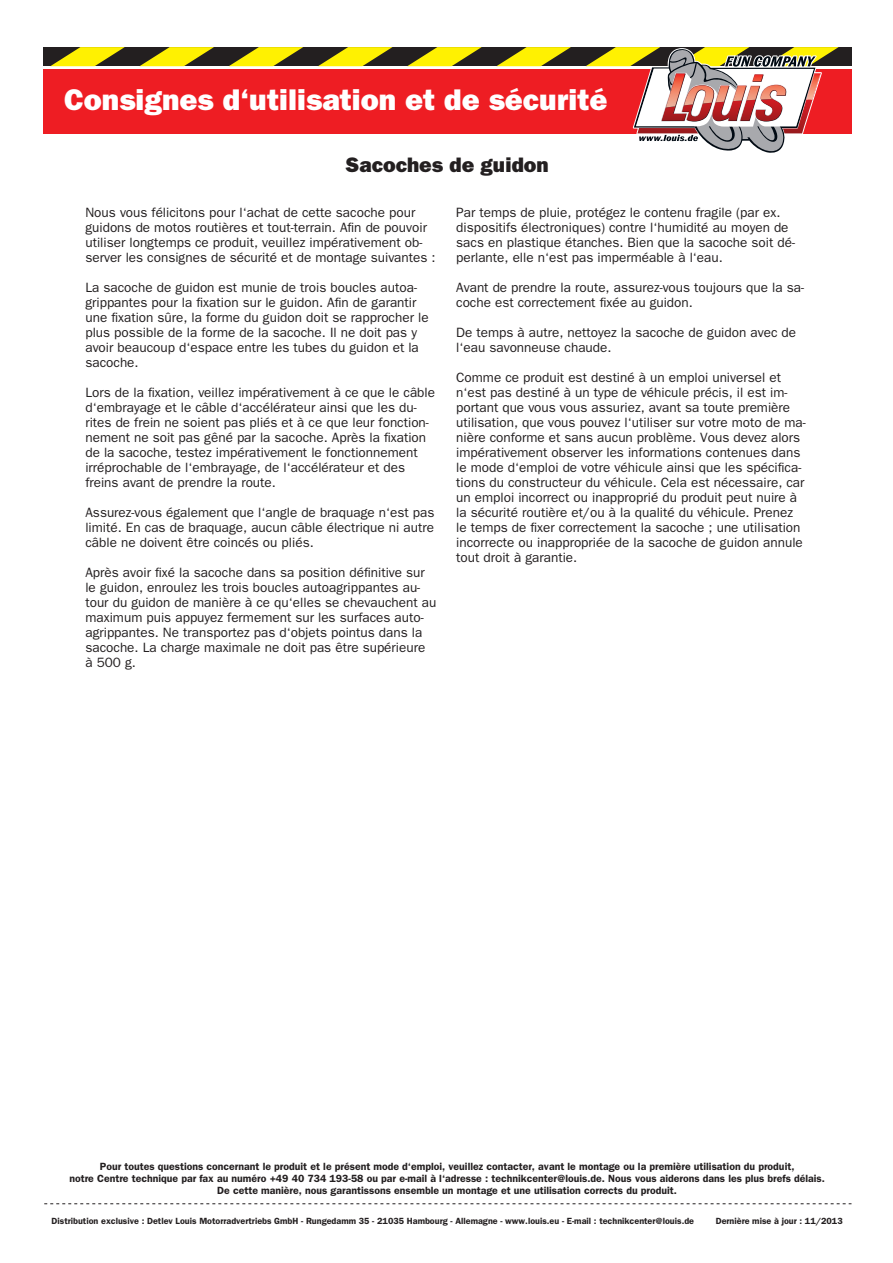
<style>
.page{position:relative;width:893px;height:1263px;background:#fff}
.page>*{position:absolute;margin:0;border:0;box-sizing:border-box;transform-origin:0 0}
.t1{font:800 30px "Franklin Gothic";color:#fff}
.t2{font:800 21px "Franklin Gothic";color:#231f20}
.t3{font:13.5px/15px "Franklin Gothic";color:#231f20}
.t4{font:600 10.5px/12px "Franklin Gothic";color:#231f20;text-align:center}
.t5{font:600 9px "Franklin Gothic";color:#231f20}
</style>
<div class="page">
<svg style="left:44px;top:1203px;width:807px;height:1px"></svg>
<div style="left:43px;top:47px;width:808px;height:19px;background:#231f20"></div>
<svg style="left:51px;top:47px;width:74px;height:19px"></svg>
<svg style="left:140px;top:47px;width:74px;height:19px"></svg>
<svg style="left:229px;top:47px;width:74px;height:19px"></svg>
<svg style="left:318px;top:47px;width:74px;height:19px"></svg>
<svg style="left:407px;top:47px;width:74px;height:19px"></svg>
<svg style="left:497px;top:47px;width:73px;height:19px"></svg>
<div style="left:43px;top:69px;width:808px;height:65px;background:#ee1d23"></div>
<svg style="left:586px;top:47px;width:252px;height:106px"></svg>
<img style="left:665px;top:74px;width:120px;height:33px">
<img style="left:806px;top:73px;width:14px;height:27px">
<h1 class="t1" style="left:64px;top:82px;width:544px">Consignes d‘utilisation et de sécurité</h1>
<h2 class="t2" style="left:345px;top:152px;width:204px">Sacoches de guidon</h2>
<p class="t3" style="left:85px;top:205px;width:351px">Nous vous félicitons pour l‘achat de cette sacoche pour guidons de motos routières et tout-terrain. Afin de pouvoir utiliser longtemps ce produit, veuillez impérativement ob&shy;server les consignes de sécurité et de montage suivantes :</p>
<p class="t3" style="left:85px;top:280px;width:344px">La sacoche de guidon est munie de trois boucles autoa&shy;grippantes pour la fixation sur le guidon. Afin de garantir une fixation sûre, la forme du guidon doit se rapprocher le plus possible de la forme de la sacoche. Il ne doit pas y avoir beaucoup d‘espace entre les tubes du guidon et la sacoche.</p>
<p class="t3" style="left:85px;top:385px;width:351px">Lors de la fixation, veillez impérativement à ce que le câble d‘embrayage et le câble d‘accélérateur ainsi que les du&shy;rites de frein ne soient pas pliés et à ce que leur fonction&shy;nement ne soit pas gêné par la sacoche. Après la fixation de la sacoche, testez impérativement le fonctionnement irréprochable de l‘embrayage, de l‘accélérateur et des freins avant de prendre la route.</p>
<p class="t3" style="left:85px;top:505px;width:350px;text-align:justify">Assurez-vous également que l‘angle de braquage n‘est pas limité. En cas de braquage, aucun câble électrique ni autre câble ne doivent être coincés ou pliés.</p>
<p class="t3" style="left:85px;top:565px;width:352px">Après avoir fixé la sacoche dans sa position définitive sur le guidon, enroulez les trois boucles autoagrippantes au&shy;tour du guidon de manière à ce qu‘elles se chevauchent au maximum puis appuyez fermement sur les surfaces auto&shy;agrippantes. Ne transportez pas d‘objets pointus dans la sacoche. La charge maximale ne doit pas être supérieure<br>à 500 g.</p>
<p class="t3" style="left:456px;top:205px;width:340px">Par temps de pluie, protégez le contenu fragile (par ex. dispositifs électroniques) contre l‘humidité au moyen de sacs en plastique étanches. Bien que la sacoche soit dé&shy;perlante, elle n‘est pas imperméable à l‘eau.</p>
<p class="t3" style="left:456px;top:280px;width:349px">Avant de prendre la route, assurez-vous toujours que la sa&shy;coche est correctement fixée au guidon.</p>
<p class="t3" style="left:456px;top:325px;width:341px">De temps à autre, nettoyez la sacoche de guidon avec de l‘eau savonneuse chaude.</p>
<p class="t3" style="left:456px;top:370px;width:351px">Comme ce produit est destiné à un emploi universel et n‘est pas destiné à un type de véhicule précis, il est im&shy;portant que vous vous assuriez, avant sa toute première utilisation, que vous pouvez l‘utiliser sur votre moto de ma&shy;nière conforme et sans aucun problème. Vous devez alors impérativement observer les informations contenues dans le mode d‘emploi de votre véhicule ainsi que les spécifica&shy;tions du constructeur du véhicule. Cela est nécessaire, car un emploi incorrect ou inapproprié du produit peut nuire à la sécurité routière et/ou à la qualité du véhicule. Prenez le temps de fixer correctement la sacoche ; une utilisation incorrecte ou inappropriée de la sacoche de guidon annule tout droit à garantie.</p>
<p class="t4" style="left:69px;top:1159px;width:756px">Pour toutes questions concernant le produit et le présent mode d‘emploi, veuillez contacter, avant le montage ou la première utilisation du produit,<br>notre Centre technique par fax au numéro +49 40 734 193-58 ou par e-mail à l‘adresse : technikcenter@louis.de. Nous vous aiderons dans les plus brefs délais.<br>De cette manière, nous garantissons ensemble un montage et une utilisation corrects du produit.</p>
<p class="t5" style="left:52px;top:1215px;width:643px">Distribution exclusive : Detlev Louis Motorradvertriebs GmbH - Rungedamm 35 - 21035 Hambourg - Allemagne - www.louis.eu - E-mail : technikcenter@louis.de</p>
<p class="t5" style="left:715px;top:1215px;width:128px">Dernière mise à jour : 11/2013</p>
</div>
